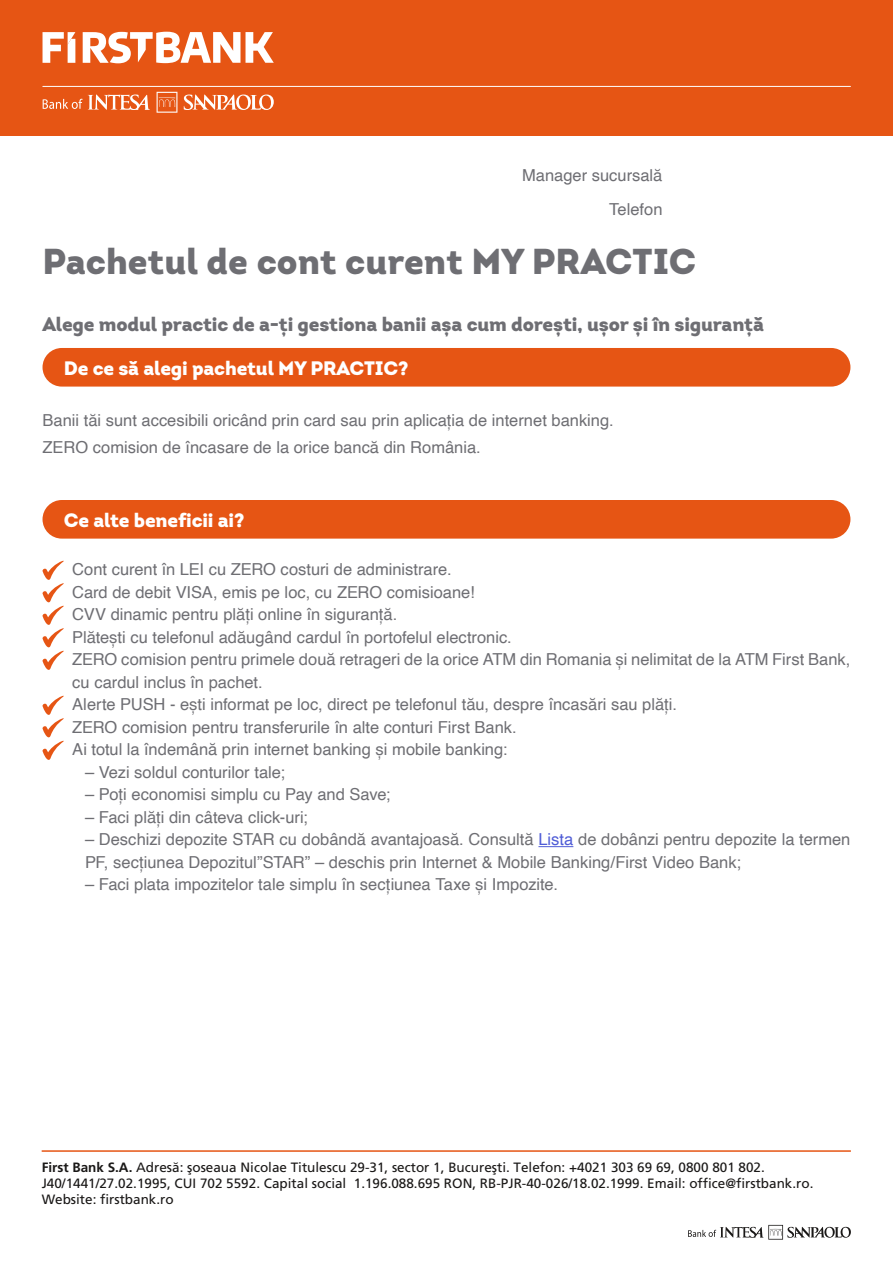
<style>
.page{position:relative;width:893px;height:1263px;background:#fff}
.page>*{position:absolute;margin:0;border:0;box-sizing:border-box;transform-origin:0 0}
.t1{font:900 36px "Intro";color:#6e6e73}
.t2{font:900 19.5px "Intro";letter-spacing:-.01em;color:#6e6e73}
.t3{font:900 19.5px "Intro";letter-spacing:-.01em;color:#fff}
.t4{font:16.5px/22.5px "Helvetica";color:#6e6e73}
.t5{font:13.5px/16.2px "Frutigerr";color:#1a1817}
.s1{color:#4f5cd6}
.s2{font-weight:700}
</style>
<div class="page">
<hr style="left:42px;top:1150px;width:809px;height:2px;background:#e65514">
<svg style="left:688px;top:1225px;width:163px;height:14px"></svg>
<div style="left:0;top:0;width:893px;height:135px;background:#e65514"></div>
<svg style="left:184px;top:94px;width:90px;height:16px"></svg>
<svg style="left:43px;top:94px;width:107px;height:16px"></svg>
<svg style="left:157px;top:92px;width:20px;height:21px"></svg>
<hr style="left:43px;top:86px;width:807px;height:1px;background:#fff">
<svg style="left:246px;top:32px;width:28px;height:31px"></svg>
<svg style="left:43px;top:32px;width:32px;height:31px"></svg>
<svg style="left:83px;top:32px;width:157px;height:31px"></svg>
<div style="left:43px;top:348px;width:807px;height:39px;background:#e65514;border-radius:19px"></div>
<div style="left:43px;top:500px;width:807px;height:39px;background:#e65514;border-radius:19px"></div>
<hr style="left:538px;top:846px;width:35px;height:1px;background:#4f5cd6">
<svg style="left:43px;top:560px;width:21px;height:110px"></svg>
<svg style="left:43px;top:695px;width:21px;height:65px"></svg>
<p class="t4" style="left:522px;top:159px;width:142px;line-height:33.6px;text-align:right">Manager sucursală<br>Telefon</p>
<h1 class="t1" style="left:43px;top:237px;width:655px">Pachetul de cont curent MY PRACTIC</h1>
<p class="t2" style="left:43px;top:311px;width:723px">Alege modul practic de a-ți gestiona banii așa cum dorești, ușor și în siguranță</p>
<p class="t3" style="left:64px;top:355px;width:346px">De ce să alegi pachetul MY PRACTIC?</p>
<p class="t4" style="left:43px;top:407px;width:573px;line-height:26.7px">Banii tăi sunt accesibili oricând prin card sau prin aplicația de internet banking.<br>ZERO comision de încasare de la orice bancă din România.</p>
<p class="t3" style="left:64px;top:507px;width:182px">Ce alte beneficii ai?</p>
<p class="t4" style="left:72px;top:559px;width:780px">Cont curent în LEI cu ZERO costuri de administrare.<br>Card de debit VISA, emis pe loc, cu ZERO comisioane!<br>CVV dinamic pentru plăți online în siguranță.<br>Plătești cu telefonul adăugând cardul în portofelul electronic.<br>ZERO comision pentru primele două retrageri de la orice ATM din Romania și nelimitat de la ATM First Bank, cu cardul inclus în pachet.<br>Alerte PUSH - ești informat pe loc, direct pe telefonul tău, despre încasări sau plăți.<br>ZERO comision pentru transferurile în alte conturi First Bank.<br>Ai totul la îndemână prin internet banking și mobile banking:</p>
<p class="t4" style="left:85px;top:761px;width:201px">– Vezi soldul conturilor tale;</p>
<p class="t4" style="left:85px;top:784px;width:307px">– Poți economisi simplu cu Pay and Save;</p>
<p class="t4" style="left:85px;top:806px;width:224px">– Faci plăți din câteva click-uri;</p>
<p class="t4" style="left:85px;top:829px;width:767px">– Deschizi depozite STAR cu dobândă avantajoasă. Consultă <span class="s1">Lista</span> de dobânzi pentru depozite la termen<br>PF, secțiunea Depozitul”STAR” – deschis prin Internet &amp; Mobile Banking/First Video Bank;</p>
<p class="t4" style="left:85px;top:874px;width:474px">– Faci plata impozitelor tale simplu în secțiunea Taxe și Impozite.</p>
<p class="t5" style="left:42px;top:1159px;width:773px"><span class="s2">First Bank S.A.</span> Adres`: [oseaua Nicolae Titulescu 29-31, sector 1, Bucure[ti. Telefon: +4021 303 69 69, 0800 801 802.<br>J40/1441/27.02.1995, CUI 702 5592. Capital social 1.196.088.695 RON, RB-PJR-40-026/18.02.1999. Email: office@firstbank.ro.<br>Website: firstbank.ro</p>
</div>
